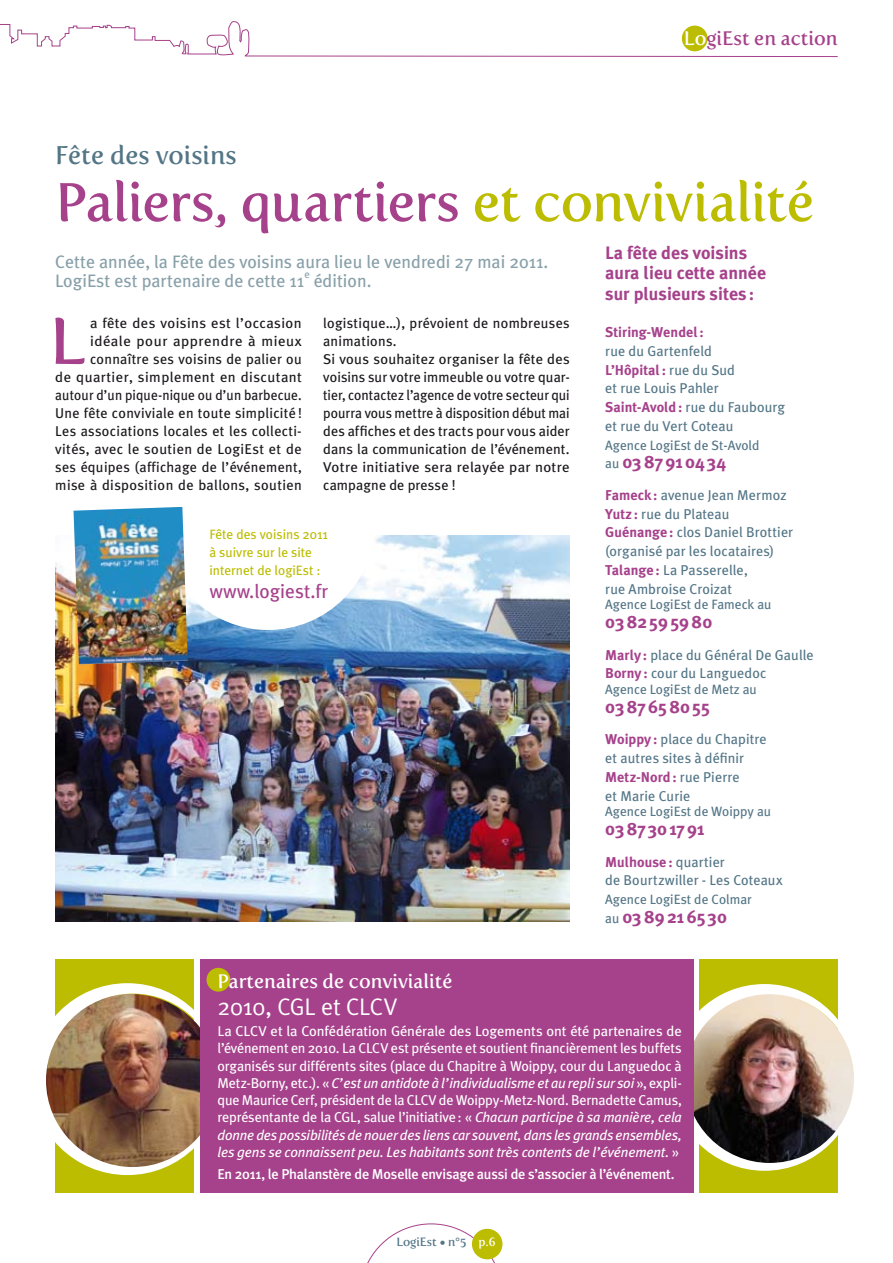
<style>
.page{position:relative;width:893px;height:1263px;background:#fff}
.page>*{position:absolute;margin:0;border:0;box-sizing:border-box;transform-origin:0 0}
.t1{font:65.1px "Fertigo Pro";color:#a6418b}
.t2{font:54px "Fertigo Pro";letter-spacing:-.015em;color:#a6418b}
.t3{font:25.5px "Fertigo Pro";color:#537586}
.t4{font:24px "Meta Plus Normal";letter-spacing:-.005em;color:#fff}
.t5{font:19.5px "Fertigo Pro";color:#fff}
.t6{font:19.5px "Fertigo Pro";color:#a6418b}
.t7{font:19.5px "Meta Plus";color:#a6418b}
.t8{font:700 18px/20.2px "Meta Plus";color:#a6418b}
.t9{font:18px/19.5px "Meta Plus";color:#88a0a9}
.t10{font:14.25px/18px "Meta Plus";letter-spacing:.02em;color:#1a171b;text-align:right}
.t11{font:14.25px/17.2px "Meta Plus";letter-spacing:-.015em;color:#fff;text-align:justify}
.t12{font:14.25px/18.8px "Meta Plus";letter-spacing:.005em;color:#537586}
.t13{font:500 14.25px "Meta Plus";letter-spacing:-.015em;color:#fff}
.t14{font:700 14.25px "Meta Plus";color:#a6418b}
.t15{font:13.5px "Meta Plus";color:#537586}
.t16{font:13.5px/18px "Meta Plus";color:#bcbd00}
.t17{font:12px "Fertigo Pro";color:#537586}
.t18{font:10.8px "Meta Plus";color:#88a0a9}
.s1{color:#fff}
.s2{color:#bcbd00}
.s3{font-weight:700;color:#a6418b}
.s4{font-weight:400;font-size:13.5px;color:#537586}
.s5{font-style:italic}
</style>
<div class="page">
<svg style="left:0;top:21px;width:838px;height:37px"></svg>
<svg style="left:367px;top:1223px;width:132px;height:40px"></svg>
<div style="left:472px;top:1229px;width:30px;height:30px;background:#bcbd00;border-radius:50%"></div>
<div style="left:682px;top:26px;width:26px;height:25px;background:#bcbd00;border-radius:50%"></div>
<div style="left:55px;top:959px;width:138px;height:234px;background:#bcbd00"></div>
<div style="left:699px;top:959px;width:139px;height:234px;background:#bcbd00"></div>
<img style="left:46px;top:983px;width:154px;height:192px">
<img style="left:55px;top:536px;width:515px;height:386px">
<div style="left:162px;top:417px;width:213px;height:213px;background:#fff;border-radius:50%"></div>
<img style="left:74px;top:507px;width:114px;height:157px">
<img style="left:694px;top:984px;width:160px;height:187px">
<div style="left:200px;top:960px;width:494px;height:233px;background:#a6418b"></div>
<div style="left:207px;top:968px;width:23px;height:24px;background:#bcbd00;border-radius:50%"></div>
<h3 class="t6" style="left:684px;top:27px;width:155px"><span class="s1">Lo</span>giEst en action</h3>
<h3 class="t3" style="left:55px;top:140px;width:183px">Fête des voisins</h3>
<h2 class="t2" style="left:55px;top:171px;width:760px">Paliers, quartiers <span class="s2">et convivialité</span></h2>
<p class="t9" style="left:55px;top:252px;width:494px">Cette année, la Fête des voisins aura lieu le vendredi 27 mai 2011.<br>LogiEst est partenaire de cette 11</p>
<p class="t8" style="left:605px;top:243px;width:163px">La fête des voisins aura lieu cette année sur plusieurs sites :</p>
<p class="t14" style="left:605px;top:324px;width:100px">Stiring-Wendel:</p>
<p class="t12" style="left:605px;top:341px;width:181px">rue du Gartenfeld<br><span class="s3">L’Hôpital:</span> rue du Sud<br>et rue Louis Pahler<br><span class="s3">Saint-Avold:</span> rue du Faubourg et rue du Vert Coteau</p>
<p class="t15" style="left:605px;top:437px;width:156px">Agence LogiEst de St-Avold</p>
<p class="t8" style="left:605px;top:452px;width:122px"><span class="s4">au</span> 0387910434</p>
<p class="t12" style="left:605px;top:485px;width:189px"><span class="s3">Fameck:</span> avenue Jean Mermoz<br><span class="s3">Yutz :</span> rue du Plateau<br><span class="s3">Guénange:</span> clos Daniel Brottier (organisé par les locataires)<br><span class="s3">Talange:</span> La Passerelle,<br>rue Ambroise Croizat</p>
<p class="t15" style="left:605px;top:597px;width:168px">Agence LogiEst de Fameck au</p>
<p class="t8" style="left:605px;top:612px;width:109px">0382595980</p>
<p class="t12" style="left:605px;top:645px;width:210px"><span class="s3">Marly :</span> place du Général De Gaulle<br><span class="s3">Borny :</span> cour du Languedoc</p>
<p class="t15" style="left:605px;top:682px;width:153px">Agence LogiEst de Metz au</p>
<p class="t8" style="left:605px;top:696px;width:106px">0387658055</p>
<p class="t12" style="left:605px;top:730px;width:163px"><span class="s3">Woippy :</span> place du Chapitre et autres sites à définir<br><span class="s3">Metz-Nord:</span> rue Pierre<br>et Marie Curie</p>
<p class="t15" style="left:605px;top:804px;width:167px">Agence LogiEst de Woippy au</p>
<p class="t8" style="left:605px;top:819px;width:101px">0387301791</p>
<p class="t12" style="left:605px;top:852px;width:179px"><span class="s3">Mulhouse:</span> quartier<br>de Bourtzwiller - Les Coteaux</p>
<p class="t15" style="left:605px;top:891px;width:148px">Agence LogiEst de Colmar</p>
<p class="t8" style="left:605px;top:906px;width:123px"><span class="s4">au</span> 0389216530</p>
<p class="t18" style="left:304px;top:268px;width:7px">e</p>
<p class="t9" style="left:314px;top:271px;width:59px">édition.</p>
<p class="t10" style="left:55px;top:314px;width:248px">a fête des voisins est l’occasion idéale pour apprendre à mieux connaître ses voisins de palier ou<br>de quartier, simplement en discutant autour d’un pique-nique ou d’un barbecue.<br>Une fête conviviale en toute simplicité !<br>Les associations locales et les collecti&shy;vités, avec le soutien de LogiEst et de ses équipes (affichage de l’événement, mise à disposition de ballons, soutien</p>
<p class="t10" style="left:323px;top:314px;width:248px;text-align:left">logistique…), prévoient de nombreuses animations.<br>Si vous souhaitez organiser la fête des voisins sur votre immeuble ou votre quar&shy;tier, contactez l’agence de votre secteur qui pourra vous mettre à disposition début mai des affiches et des tracts pour vous aider dans la communication de l’événement.<br>Votre initiative sera relayée par notre campagne de presse !</p>
<p class="t16" style="left:209px;top:525px;width:120px">Fête des voisins 2011 à suivre sur le site internet de logiEst :</p>
<h3 class="t7" style="left:209px;top:579px;width:120px">www.logiest.fr</h3>
<h1 class="t1" style="left:49px;top:303px;width:38px">L</h1>
<h3 class="t5" style="left:218px;top:970px;width:236px">Partenaires de convivialité</h3>
<h3 class="t4" style="left:218px;top:992px;width:181px">2010, CGL et CLCV</h3>
<p class="t11" style="left:218px;top:1022px;width:466px">La CLCV et la Confédération Générale des Logements ont été partenaires de l’événement en 2010. La CLCV est présente et soutient financièrement les buffets organisés sur différents sites (place du Chapitre à Woippy, cour du Languedoc à Metz-Borny, etc.). « <span class="s5">C’est un antidote à l’individualisme et au repli sur soi</span> », expli&shy;que Maurice Cerf, président de la CLCV de Woippy-Metz-Nord. Bernadette Camus, représentante de la CGL, salue l’initiative: « <span class="s5">Chacun participe à sa manière, cela donne des possibilités de nouer des liens car souvent, dans les grands ensembles, les gens se connaissent peu. Les habitants sont très contents de l’événement.</span> »</p>
<p class="t13" style="left:218px;top:1166px;width:459px">En 2011, le Phalanstère de Moselle envisage aussi de s’associer à l’événement.</p>
<p class="t17" style="left:396px;top:1234px;width:101px">LogiEst • n°5 <span class="s1">p.6</span></p>
</div>
